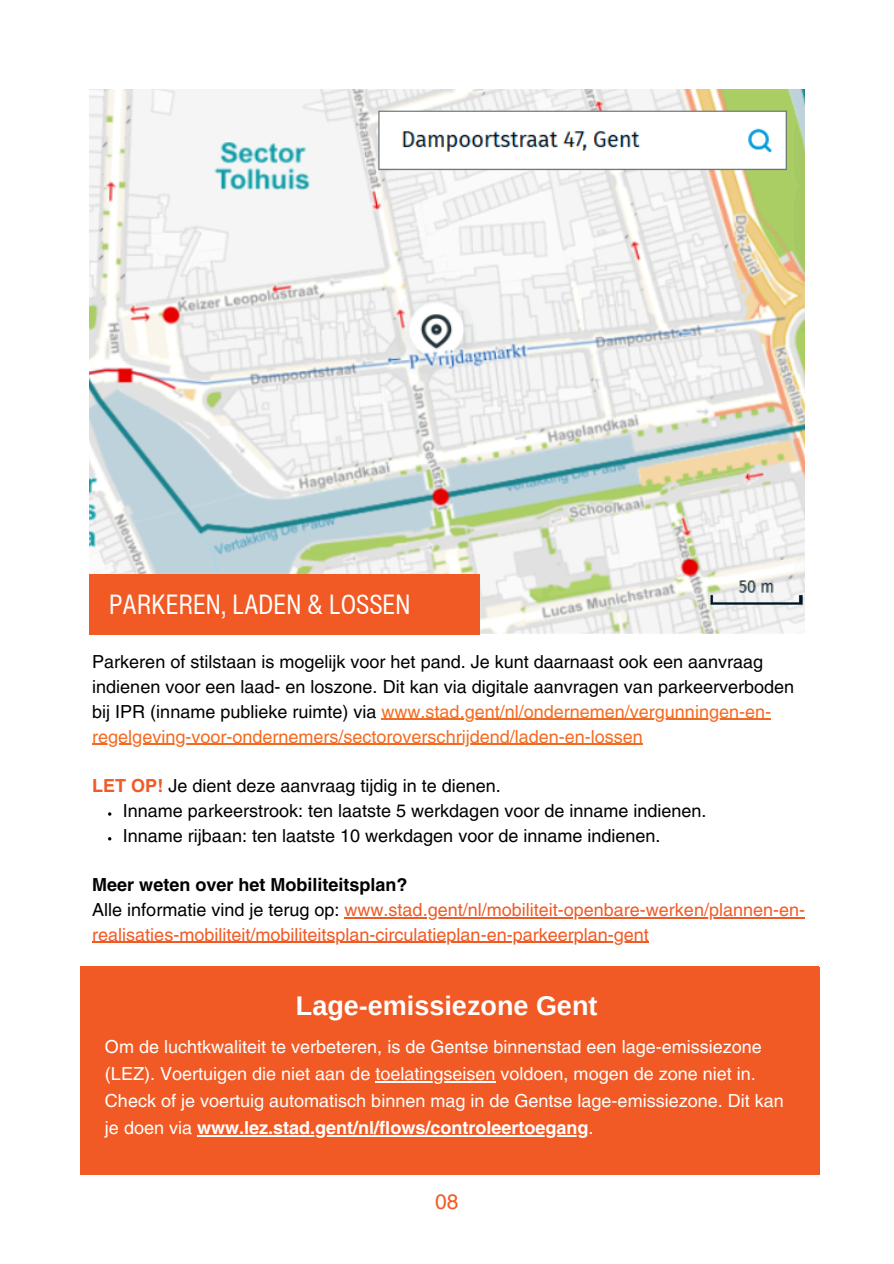
<style>
.page{position:relative;width:894px;height:1264px;background:#fff}
.page>*{position:absolute;margin:0;border:0;box-sizing:border-box;transform-origin:0 0}
.t1{font:condensed 27px "Helvetica Now Text";color:#fff}
.t2{font:700 27px "Arimo";color:#fff}
.t3{font:21px "Helvetica LT Pro";color:#f15a24}
.t4{font:18px/24.8px "Helvetica LT Pro";color:#000}
.t5{font:18px/27px "Helvetica LT Pro";color:#fff}
.t6{font:18px "Helvetica LT Pro";color:#f15a24}
.t7{font:18px "Helvetica LT Pro";color:#f36b21}
.t8{font:700 18px "Helvetica LT Pro";color:#000}
.s1{color:#f36b21}
.s2{font-weight:700;color:#f15a24}
.s3{color:#000}
.s4{font-weight:700}
</style>
<div class="page">
<img style="left:89px;top:89px;width:715px;height:545px">
<div style="left:80px;top:966px;width:738px;height:207px;background:#f15a24"></div>
<div style="left:89px;top:574px;width:391px;height:61px;background:#f15a24"></div>
<hr style="left:381px;top:719px;width:389px;height:1px;background:#f36b21">
<hr style="left:92px;top:743px;width:550px;height:1px;background:#f36b21">
<hr style="left:344px;top:917px;width:460px;height:1px;background:#f15a24">
<hr style="left:92px;top:941px;width:556px;height:1px;background:#f15a24">
<hr style="left:375px;top:1081px;width:120px;height:1px;background:#fff">
<hr style="left:197px;top:1135px;width:391px;height:1px;background:#fff">
<p class="t1" style="left:109px;top:584px;width:302px">PARKEREN, LADEN &amp; LOSSEN</p>
<p class="t4" style="left:92px;top:651px;width:703px">Parkeren of stilstaan is mogelijk voor het pand. Je kunt daarnaast ook een aanvraag indienen voor een laad- en loszone. Dit kan via digitale aanvragen van parkeerverboden bij IPR (inname publieke ruimte) via <span class="s1">www.stad.gent/nl/ondernemen/vergunningen-en-</span></p>
<p class="t7" style="left:92px;top:729px;width:552px">regelgeving-voor-ondernemers/sectoroverschrijdend/laden-en-lossen</p>
<p class="t4" style="left:123px;top:775px;width:585px;text-indent:-31px"><span class="s2">LET OP!</span> Je dient deze aanvraag tijdig in te dienen.<br>Inname parkeerstrook: ten laatste 5 werkdagen voor de inname indienen.</p>
<p class="t4" style="left:123px;top:824px;width:539px">Inname rijbaan: ten laatste 10 werkdagen voor de inname indienen.</p>
<p class="t8" style="left:92px;top:878px;width:317px">Meer weten over het Mobiliteitsplan?</p>
<p class="t6" style="left:92px;top:903px;width:714px"><span class="s3">Alle informatie vind je terug op:</span> www.stad.gent/nl/mobiliteit-openbare-werken/plannen-en-</p>
<p class="t6" style="left:92px;top:927px;width:558px">realisaties-mobiliteit/mobiliteitsplan-circulatieplan-en-parkeerplan-gent</p>
<p class="t2" style="left:296px;top:990px;width:303px">Lage-emissiezone Gent</p>
<h2 class="t5" style="left:105px;top:1034px;width:658px">Om de luchtkwaliteit te verbeteren, is de Gentse binnenstad een lage-emissiezone (LEZ). Voertuigen die niet aan de toelatingseisen voldoen, mogen de zone niet in.</h2>
<p class="t5" style="left:105px;top:1088px;width:680px">Check of je voertuig automatisch binnen mag in de Gentse lage-emissiezone. Dit kan je doen via <span class="s4">www.lez.stad.gent/nl/flows/controleertoegang</span>.</p>
<p class="t3" style="left:435px;top:1193px;width:25px">08</p>
</div>
